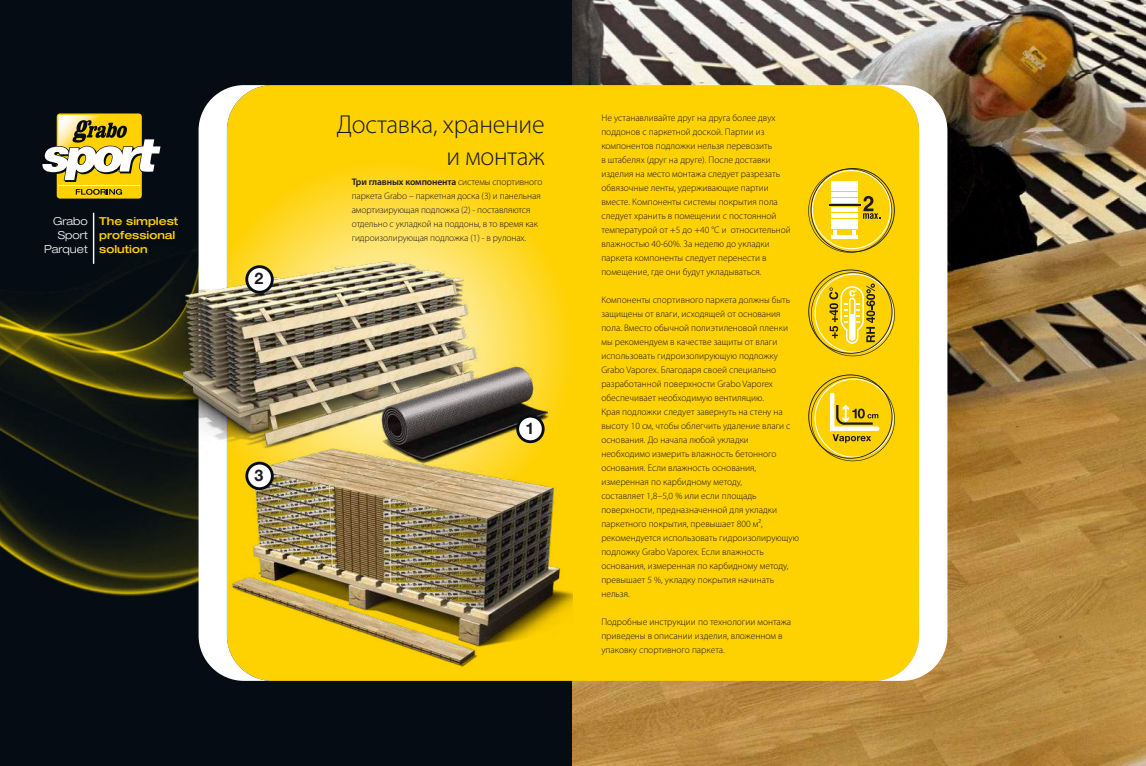
<style>
.page{position:relative;width:1146px;height:766px;background:#fff}
.page>*{position:absolute;margin:0;border:0;box-sizing:border-box;transform-origin:0 0}
.t1{font:300 26px/32px "Myriad Pro";letter-spacing:-.01em;color:#1a1a1f;text-align:right}
.t2{font:700 16px "Helvetica Neue LT Pro";color:#1a1a1f}
.t3{font:500 expanded 11px/14px "Helvetica Neue LT Pro";color:#fed100}
.t4{font:300 expanded 11px/14px "Helvetica Neue LT Pro";color:#fff;text-align:right}
.t5{font:300 9.5px/14px "Myriad Pro";color:#1a1a1f}
.s1{font-weight:600}
</style>
<div class="page">
<div style="left:0;top:0;width:574px;height:765px;background:#050c13"></div>
<img style="left:0;top:197px;width:198px;height:399px">
<img style="left:573px;top:0;width:572px;height:765px">
<div style="left:272px;top:85px;width:301px;height:595px;background:#fed100"></div>
<svg style="left:198px;top:85px;width:74px;height:595px;background:#e9d98c"></svg>
<div style="left:57px;top:113px;width:85px;height:85px;background:#fed100;border-radius:3px"></div>
<svg style="left:42px;top:115px;width:119px;height:82px"></svg>
<svg style="left:198px;top:160px;width:376px;height:375px;background:#fed82d"></svg>
<img style="left:142px;top:253px;width:412px;height:229px">
<img style="left:219px;top:435px;width:354px;height:240px">
<svg style="left:516px;top:414px;width:28px;height:29px"></svg>
<div style="left:519px;top:417px;width:22px;height:23px;background:#fff;border-radius:50%"></div>
<svg style="left:245px;top:265px;width:29px;height:28px"></svg>
<div style="left:248px;top:268px;width:23px;height:23px;background:#fff;border-radius:50%"></div>
<svg style="left:245px;top:461px;width:29px;height:29px"></svg>
<div style="left:248px;top:464px;width:23px;height:23px;background:#fff;border-radius:50%"></div>
<hr style="left:93px;top:213px;width:1px;height:51px;background:#fff">
<div style="left:573px;top:85px;width:300px;height:595px;background:#fed100"></div>
<svg style="left:873px;top:85px;width:74px;height:595px;fill:#fed100"></svg>
<svg style="left:808px;top:374px;width:86px;height:87px;background:#e8c319"></svg>
<svg style="left:808px;top:269px;width:86px;height:87px;background:#e6c21c"></svg>
<svg style="left:808px;top:168px;width:86px;height:84px;background:#ecc927"></svg>
<hr style="left:831px;top:181px;width:27px;height:4px;background:#fff">
<div style="left:831px;top:186px;width:27px;height:5px;background:#fff"></div>
<div style="left:831px;top:192px;width:27px;height:5px;background:#fff"></div>
<div style="left:831px;top:198px;width:27px;height:5px;background:#fff"></div>
<hr style="left:829px;top:204px;width:31px;height:2px;background:#1a1a1f">
<p class="t4" style="left:44px;top:214px;width:45px">Grabo<br>Sport<br>Parquet</p>
<p class="t3" style="left:99px;top:214px;width:81px">The simplest professional solution</p>
<h2 class="t2" style="left:254px;top:269px;width:10px">2</h2>
<h2 class="t2" style="left:254px;top:465px;width:10px">3</h2>
<h1 class="t1" style="left:337px;top:108px;width:209px">Доставка, хранение и монтаж</h1>
<p class="t5" style="left:351px;top:174px;width:192px"><span class="s1">Три главных компонента</span> системы спортивного паркета Grabo – паркетная доска (3) и панельная амортизирующая подложка (2) - поставляются отдельно с укладкой на поддоны, в то время как гидроизолирующая подложка (1) - в рулонах.</p>
<h2 class="t2" style="left:525px;top:418px;width:10px">1</h2>
<p class="t5" style="left:601px;top:110px;width:191px">Не устанавливайте друг на друга более двух поддонов с паркетной доской. Партии из компонентов подложки нельзя перевозить<br>в штабелях (друг на друге). После доставки изделия на место монтажа следует разрезать обвязочные ленты, удерживающие партии вместе. Компоненты системы покрытия пола следует хранить в помещении с постоянной температурой от +5 до +40 °С и относительной влажностью 40-60%. За неделю до укладки паркета компоненты следует перенести в помещение, где они будут укладываться.</p>
<p class="t5" style="left:601px;top:292px;width:199px">Компоненты спортивного паркета должны быть защищены от влаги, исходящей от основания пола. Вместо обычной полиэтиленовой пленки мы рекомендуем в качестве защиты от влаги использовать гидроизолирующую подложку Grabo Vaporex. Благодаря своей специально разработанной поверхности Grabo Vaporex обеспечивает необходимую вентиляцию.<br>Края подложки следует завернуть на стену на высоту 10 см, чтобы облегчить удаление влаги с основания. До начала любой укладки необходимо измерить влажность бетонного основания. Если влажность основания, измеренная по карбидному методу,<br>составляет 1,8–5,0 % или если площадь поверхности, предназначенной для укладки паркетного покрытия, превышает 800 м², рекомендуется использовать гидроизолирующую подложку Grabo Vaporex. Если влажность основания, измеренная по карбидному методу, превышает 5 %, укладку покрытия начинать нельзя.</p>
<p class="t5" style="left:601px;top:614px;width:191px">Подробные инструкции по технологии монтажа приведены в описании изделия, вложенном в упаковку спортивного паркета.</p>
</div>
